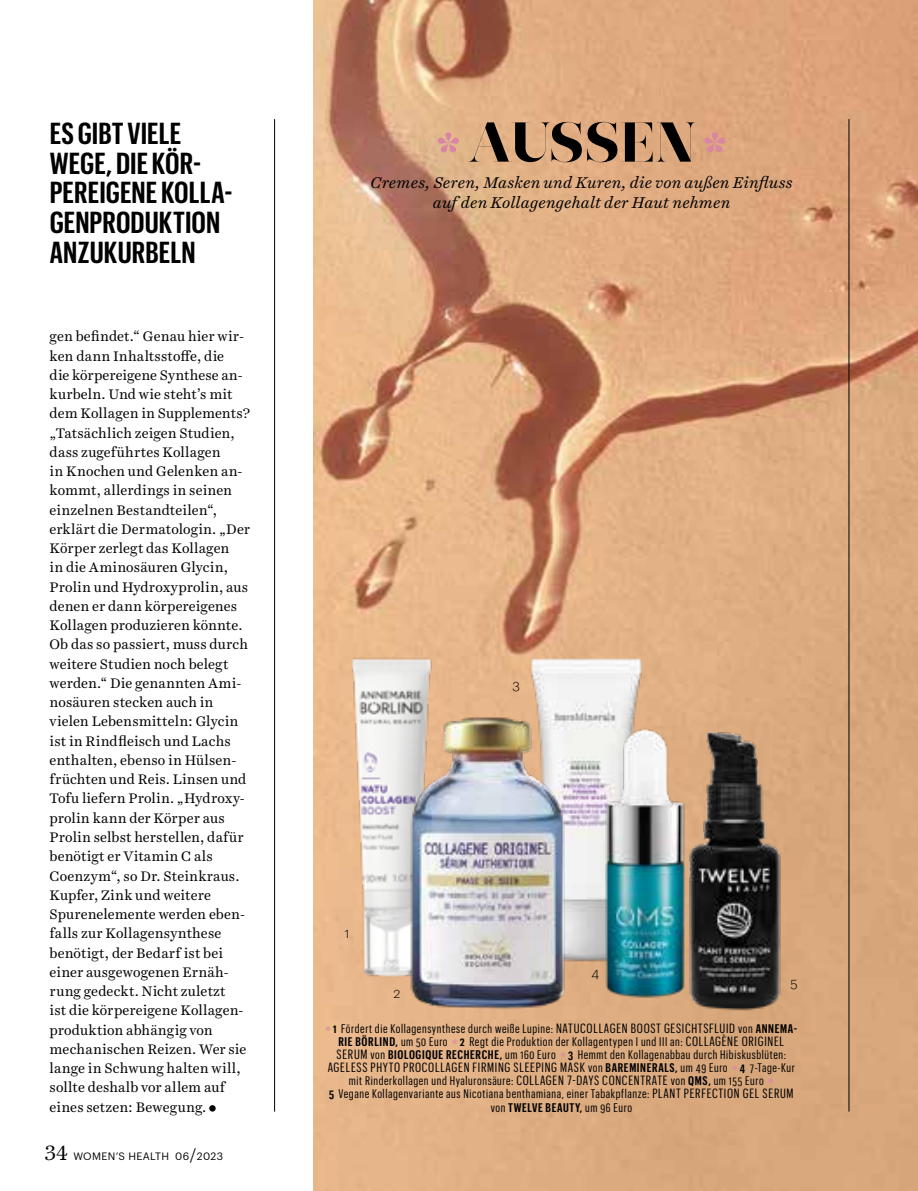
<style>
.page{position:relative;width:918px;height:1191px;background:#fff}
.page>*{position:absolute;margin:0;border:0;box-sizing:border-box;transform-origin:0 0}
.t1{font:56px "Narziss Heavy Drops";letter-spacing:.01em;color:#000}
.t2{font:600 29.75px/29.8px "Graphik X Cond";color:#000}
.t3{font:italic 15.75px/19.2px "Harriet Text";letter-spacing:.01em;color:#000;text-align:center}
.t4{font:14px/19.2px "Harriet Text";letter-spacing:.01em;color:#000}
.t5{font:13.12px "Graphik X Cond";letter-spacing:.055em;color:#000}
.t6{font:300 13.12px "Graphik";color:#000}
.t7{font:12.25px/13.1px "Graphik X Cond";letter-spacing:.05em;color:#000;text-align:center}
.t8{font:10.5px "Graphik";letter-spacing:.035em;color:#000}
.s1{font-family:"Harriet Text";font-size:21px}
.s2{font-family:"Harriet Text";font-size:17.5px}
.s3{color:#da85a4}
.s4{font-family:"Narziss Heavy Drops";color:#da85a4}
.s5{font-weight:600}
.s6{font-size:13.12px}
.s7{font-size:12.25px}
.s8{font-weight:600;font-size:12.25px}
</style>
<div class="page">
<img style="left:314px;top:0;width:604px;height:1191px">
<div style="left:209px;top:1105px;width:7px;height:6px;background:#000;border-radius:50%"></div>
<hr style="left:848px;top:119px;width:1px;height:992px;background:#000">
<hr style="left:274px;top:119px;width:1px;height:992px;background:#000">
<img style="left:518px;top:647px;width:129px;height:80px">
<img style="left:348px;top:654px;width:84px;height:325px">
<img style="left:613px;top:727px;width:62px;height:273px">
<img style="left:675px;top:717px;width:119px;height:297px">
<img style="left:365px;top:704px;width:248px;height:323px">
<h2 class="t2" style="left:50px;top:116px;width:184px">ES GIBT VIELE<br>WEGE, DIE KÖR-<br>PEREIGENE KOLLA-<br>GENPRODUKTION<br>ANZUKURBELN</h2>
<p class="t4" style="left:50px;top:327px;width:202px">gen befindet.“ Genau hier wir&shy;ken dann Inhaltsstoffe, die<br>die körpereigene Synthese an&shy;kurbeln. Und wie steht’s mit dem Kollagen in Supplements? „Tatsächlich zeigen Studien, dass zugeführtes Kollagen<br>in Knochen und Gelenken an&shy;kommt, allerdings in seinen einzelnen Bestandteilen“, erklärt die Dermatologin. „Der<br>Körper zerlegt das Kollagen<br>in die Aminosäuren Glycin,<br>Prolin und Hydroxyprolin, aus denen er dann körpereigenes<br>Kollagen produzieren könnte.<br>Ob das so passiert, muss durch weitere Studien noch belegt werden.“ Die genannten Ami&shy;nosäuren stecken auch in vielen Lebensmitteln: Glycin ist in Rindfleisch und Lachs enthalten, ebenso in Hülsen&shy;früchten und Reis. Linsen und<br>Tofu liefern Prolin. „Hydroxy&shy;prolin kann der Körper aus<br>Prolin selbst herstellen, dafür benötigt er Vitamin C als<br>Coenzym“, so Dr. Steinkraus.<br>Kupfer, Zink und weitere<br>Spurenelemente werden eben&shy;falls zur Kollagensynthese benötigt, der Bedarf ist bei einer ausgewogenen Ernäh&shy;rung gedeckt. Nicht zuletzt<br>ist die körpereigene Kollagen&shy;produktion abhängig von mechanischen Reizen. Wer sie lange in Schwung halten will, sollte deshalb vor allem auf eines setzen: Bewegung.</p>
<p class="t8" style="left:45px;top:1148px;width:180px"><span class="s1">34</span> WOMEN’S HEALTH 06<span class="s2">/</span>2023</p>
<h1 class="t1" style="left:436px;top:109px;width:292px"><span class="s3">*</span>AUSSEN<span class="s3">*</span></h1>
<p class="t3" style="left:371px;top:173px;width:423px">Cremes, Seren, Masken und Kuren, die von außen Einfluss auf den Kollagengehalt der Haut nehmen</p>
<p class="t6" style="left:345px;top:924px;width:6px">1</p>
<p class="t6" style="left:393px;top:983px;width:8px">2</p>
<p class="t6" style="left:512px;top:676px;width:9px">3</p>
<p class="t6" style="left:591px;top:963px;width:9px">4</p>
<p class="t6" style="left:790px;top:973px;width:9px">5</p>
<p class="t7" style="left:325px;top:1021px;width:473px"><span class="s4">*</span> <span class="s5">1</span> Fördert die Kollagensynthese durch weiße Lupine: <span class="s6">NATUCOLLAGEN BOOST GESICHTSFLUID</span> von <span class="s5">ANNEMA-<br>RIE BÖRLIND,</span> um 50 Euro <span class="s4">*</span> <span class="s5">2</span> Regt die Produktion der Kollagentypen I und III an: <span class="s6">COLLAGÈNE ORIGINEL<br>SERUM</span> von <span class="s5">BIOLOGIQUE RECHERCHE,</span> um 160 Euro <span class="s4">*</span> <span class="s5">3</span> Hemmt den Kollagenabbau durch Hibiskusblüten:</p>
<p class="t5" style="left:328px;top:1058px;width:469px">AGELESS PHYTO PROCOLLAGEN FIRMING SLEEPING MASK <span class="s7">von</span> <span class="s8">BAREMINERALS,</span> <span class="s7">um 49 Euro</span> <sub>*</sub> <span class="s8">4</span> <span class="s7">7-Tage-Kur</span></p>
<p class="t7" style="left:329px;top:1073px;width:466px">mit Rinderkollagen und Hyaluronsäure: <span class="s6">COLLAGEN 7-DAYS CONCENTRATE</span> von <span class="s5">QMS,</span> um 155 Euro <span class="s4">*<br></span><span class="s5">5</span> Vegane Kollagenvariante aus Nicotiana benthamiana, einer Tabakpflanze: <span class="s6">PLANT PERFECTION GEL SERUM </span>von <span class="s5">TWELVE BEAUTY,</span> um 96 Euro</p>
</div>
